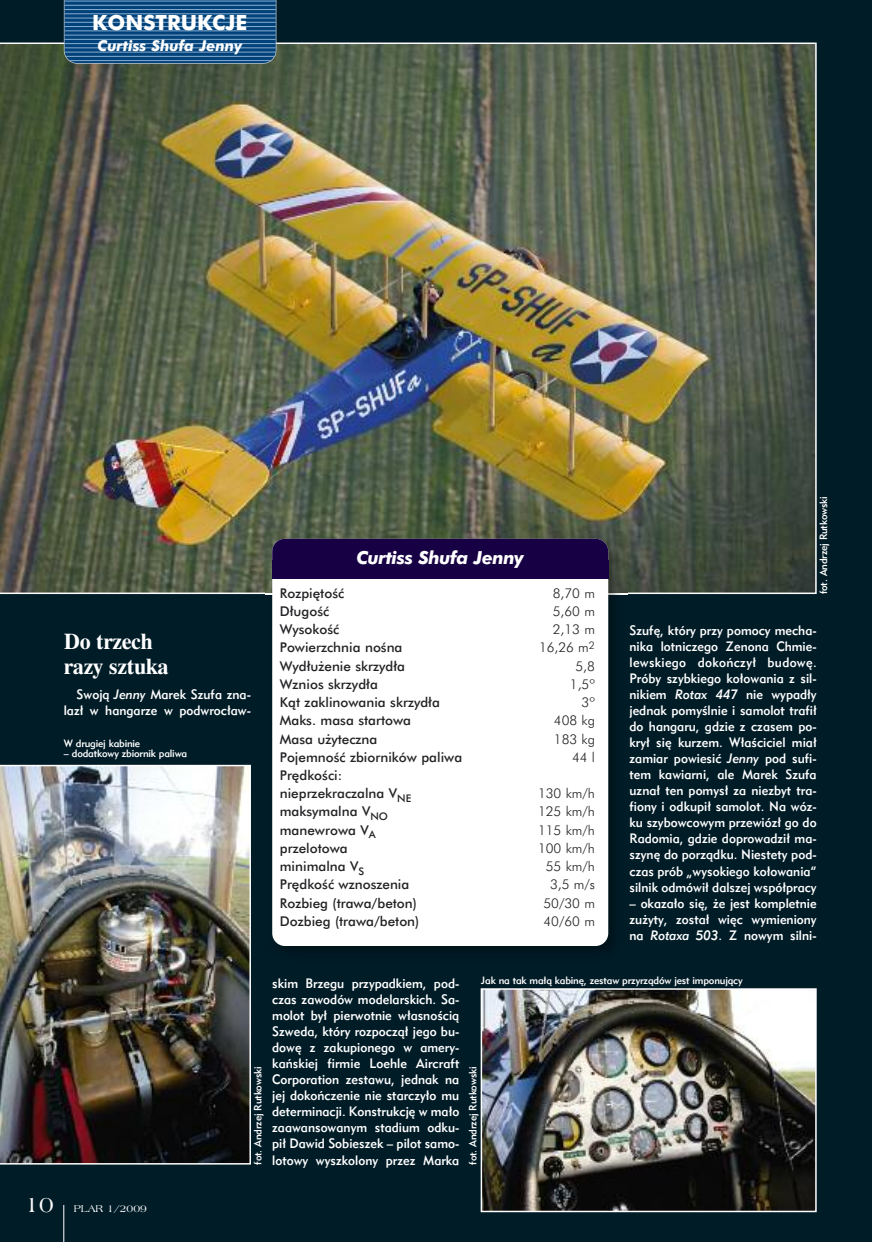
<style>
.page{position:relative;width:872px;height:1242px;background:#fff}
.page>*{position:absolute;margin:0;border:0;box-sizing:border-box;transform-origin:0 0}
.t1{font:700 22.5px/25px "Dutch 801 EU";letter-spacing:-.015em;color:#fff}
.t2{font:700 21px "Futura EU";color:#fff}
.t3{font:italic 700 18px "Futura EU";letter-spacing:-.02em;color:#fff}
.t4{font:italic 700 15px "Futura EU";color:#fff}
.t5{font:13.5px/16px "Geometric 415 Md EU";color:#fff;text-align:justify;scale:.95 1}
.t6{font:13.5px/18.1px "Futura Md EU";color:#222225}
.t7{font:13.5px "Futura Lt EU";color:#222225}
.t8{font:10.5px "Geometric 415 Md EU";letter-spacing:-.015em;color:#fff}
.t9{font:10.5px "Americana EU";color:#fff}
.s1{font-style:italic}
.s2{font-size:22.5px}
</style>
<div class="page">
<div style="left:0;top:0;width:871px;height:1242px;background:#001c27"></div>
<hr style="left:63px;top:1205px;width:1px;height:37px;background:#fff">
<img style="left:0;top:43px;width:816px;height:551px">
<svg style="left:64px;top:0;width:212px;height:64px"></svg>
<img style="left:0;top:765px;width:251px;height:399px">
<img style="left:483px;top:991px;width:330px;height:218px">
<div style="left:480px;top:988px;width:336px;height:224px;border:2px solid #fff"></div>
<img style="left:266px;top:532px;width:361px;height:417px">
<div style="left:272px;top:539px;width:336px;height:407px;background:#fff;border-radius:13px"></div>
<div style="left:272px;top:539px;width:336px;height:34px;background:#180044;border-radius:13px"></div>
<div style="left:272px;top:560px;width:336px;height:19px;background:#180044"></div>
<h2 class="t2" style="left:92px;top:10px;width:157px">KONSTRUKCJE</h2>
<p class="t4" style="left:98px;top:36px;width:146px">Curtiss Shufa Jenny</p>
<h1 class="t1" style="left:64px;top:630px;width:106px">Do trzech razy sztuka</h1>
<p class="t5" style="left:64px;top:686px;width:198px;text-align:right">Swoją <span class="s1">Jenny</span> Marek Szufa zna&shy;lazł w hangarze w podwrocław-</p>
<p class="t8" style="left:64px;top:737px;width:78px">W drugiej kabinie</p>
<p class="t8" style="left:64px;top:747px;width:125px">– dodatkowy zbiornik paliwa</p>
<h3 class="t3" style="left:356px;top:546px;width:169px">Curtiss Shufa Jenny</h3>
<p class="t6" style="left:280px;top:584px;width:66px">Rozpiętość</p>
<p class="t7" style="left:553px;top:585px;width:44px">8,70 m</p>
<p class="t6" style="left:280px;top:602px;width:51px">Długość</p>
<p class="t7" style="left:553px;top:603px;width:44px">5,60 m</p>
<p class="t6" style="left:280px;top:621px;width:61px">Wysokość</p>
<p class="t7" style="left:553px;top:621px;width:44px">2,13 m</p>
<p class="t6" style="left:280px;top:639px;width:124px">Powierzchnia nośna</p>
<p class="t7" style="left:539px;top:639px;width:57px">16,26 m<sup>2</sup></p>
<p class="t6" style="left:280px;top:657px;width:127px">Wydłużenie skrzydła</p>
<p class="t7" style="left:575px;top:657px;width:21px">5,8</p>
<p class="t6" style="left:280px;top:675px;width:99px">Wznios skrzydła</p>
<p class="t7" style="left:570px;top:676px;width:27px">1,5º</p>
<p class="t6" style="left:280px;top:694px;width:162px">Kąt zaklinowania skrzydła</p>
<p class="t7" style="left:581px;top:694px;width:15px">3º</p>
<p class="t6" style="left:280px;top:712px;width:133px">Maks. masa startowa</p>
<p class="t7" style="left:554px;top:712px;width:43px">408 kg</p>
<p class="t6" style="left:280px;top:730px;width:99px">Masa użyteczna</p>
<p class="t7" style="left:554px;top:730px;width:43px">183 kg</p>
<p class="t6" style="left:280px;top:748px;width:184px">Pojemność zbiorników paliwa</p>
<p class="t7" style="left:572px;top:748px;width:24px">44 l</p>
<p class="t6" style="left:280px;top:766px;width:133px">Prędkości: nieprzekraczalna V<sub>NE</sub></p>
<p class="t7" style="left:538px;top:785px;width:58px">130 km/h</p>
<p class="t6" style="left:280px;top:803px;width:110px">maksymalna V<sub>NO</sub></p>
<p class="t7" style="left:538px;top:803px;width:58px">125 km/h</p>
<p class="t6" style="left:280px;top:821px;width:97px">manewrowa V<sub>A</sub></p>
<p class="t7" style="left:538px;top:821px;width:58px">115 km/h</p>
<p class="t6" style="left:280px;top:839px;width:69px">przelotowa</p>
<p class="t7" style="left:538px;top:840px;width:58px">100 km/h</p>
<p class="t6" style="left:280px;top:857px;width:86px">minimalna V<sub>S</sub></p>
<p class="t7" style="left:546px;top:858px;width:51px">55 km/h</p>
<p class="t6" style="left:280px;top:876px;width:131px">Prędkość wznoszenia</p>
<p class="t7" style="left:550px;top:876px;width:46px">3,5 m/s</p>
<p class="t6" style="left:280px;top:894px;width:139px">Rozbieg (trawa/beton)</p>
<p class="t7" style="left:543px;top:894px;width:53px">50/30 m</p>
<p class="t6" style="left:280px;top:912px;width:141px">Dozbieg (trawa/beton)</p>
<p class="t7" style="left:543px;top:912px;width:53px">40/60 m</p>
<p class="t8" style="left:817px;top:594px;width:100px;rotate:-90deg">fot. Andrzej Rutkowski</p>
<p class="t5" style="left:629px;top:622px;width:198px">Szufę, który przy pomocy mecha&shy;nika lotniczego Zenona Chmie&shy;lewskiego dokończył budowę.<br>Próby szybkiego kołowania z sil&shy;nikiem <span class="s1">Rotax 447</span> nie wypadły jednak pomyślnie i samolot trafił do hangaru, gdzie z czasem po&shy;krył się kurzem. Właściciel miał zamiar powiesić <span class="s1">Jenny</span> pod sufi&shy;tem kawiarni, ale Marek Szufa uznał ten pomysł za niezbyt tra&shy;fiony i odkupił samolot. Na wóz&shy;ku szybowcowym przewiózł go do Radomia, gdzie doprowadził ma&shy;szynę do porządku. Niestety pod&shy;czas prób „wysokiego kołowania” silnik odmówił dalszej współpracy</p>
<p class="t5" style="left:629px;top:894px;width:198px">– okazało się, że jest kompletnie zużyty, został więc wymieniony na <span class="s1">Rotaxa 503</span>. Z nowym silni-</p>
<p class="t9" style="left:25px;top:1202px;width:124px"><span class="s2">10</span> PLAR 1/2009</p>
<p class="t8" style="left:251px;top:1164px;width:100px;rotate:-90deg">fot. Andrzej Rutkowski</p>
<p class="t5" style="left:272px;top:975px;width:198px">skim Brzegu przypadkiem, pod&shy;czas zawodów modelarskich. Sa&shy;molot był pierwotnie własnością Szweda, który rozpoczął jego bu&shy;dowę z zakupionego w amery&shy;kańskiej firmie Loehle Aircraft Corporation zestawu, jednak na jej dokończenie nie starczyło mu determinacji. Konstrukcję w mało zaawansowanym stadium odku&shy;pił Dawid Sobieszek – pilot samo&shy;lotowy wyszkolony przez Marka</p>
<p class="t8" style="left:481px;top:974px;width:263px">Jak na tak małą kabinę, zestaw przyrządów jest imponujący</p>
<p class="t8" style="left:466px;top:1164px;width:100px;rotate:-90deg">fot. Andrzej Rutkowski</p>
</div>
